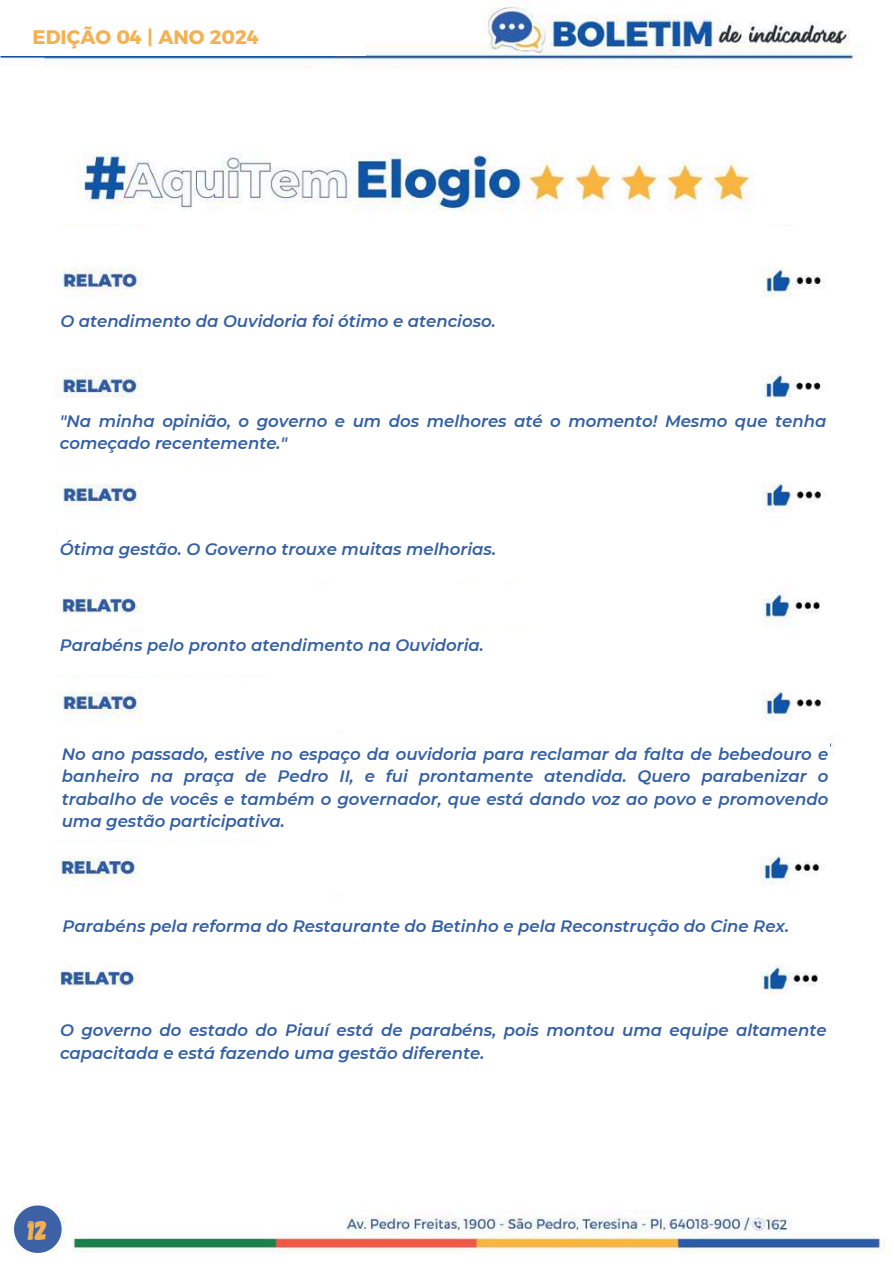
<style>
.page{position:relative;width:894px;height:1264px;background:#fff}
.page>*{position:absolute;margin:0;border:0;box-sizing:border-box;transform-origin:0 0}
.t1{font:27px "Gagalin";color:#f4b152}
.t2{font:19.5px "Kief Montaser Bold";color:#f4b152}
.t3{font:italic 600 16.5px/22.5px "Montserrat";color:#335fa5}
</style>
<div class="page">
<img style="left:0;top:5px;width:864px;height:62px">
<div style="left:0;top:0;width:366px;height:56px;background:#fff"></div>
<img style="left:25px;top:1204px;width:860px;height:50px">
<svg style="left:14px;top:1205px;width:47px;height:47px"></svg>
<img style="left:56px;top:267px;width:768px;height:390px">
<div style="left:60px;top:632px;width:766px;height:61px;background:#fff"></div>
<img style="left:56px;top:676px;width:779px;height:145px">
<div style="left:63px;top:734px;width:766px;height:51px;background:#fff"></div>
<div style="left:60px;top:785px;width:779px;height:92px;background:#fff"></div>
<img style="left:54px;top:840px;width:766px;height:154px">
<img style="left:67px;top:152px;width:728px;height:74px">
<div style="left:51px;top:898px;width:842px;height:65px;background:#fff"></div>
<div style="left:19px;top:299px;width:862px;height:65px;background:#fff"></div>
<div style="left:36px;top:403px;width:857px;height:66px;background:#fff"></div>
<div style="left:60px;top:513px;width:833px;height:65px;background:#fff"></div>
<p class="t2" style="left:33px;top:25px;width:228px">EDIÇÃO 04 | ANO 2024</p>
<p class="t3" style="left:60px;top:309px;width:437px">O atendimento da Ouvidoria foi ótimo e atencioso.</p>
<p class="t3" style="left:60px;top:409px;width:767px">"Na minha opinião, o governo e um dos melhores até o momento! Mesmo que tenha começado recentemente."</p>
<p class="t3" style="left:60px;top:538px;width:437px">Ótima gestão. O Governo trouxe muitas melhorias.</p>
<p class="t3" style="left:60px;top:634px;width:425px">Parabéns pelo pronto atendimento na Ouvidoria.</p>
<p class="t3" style="left:62px;top:742px;width:767px;text-align:justify">No ano passado, estive no espaço da ouvidoria para reclamar da falta de bebedouro e banheiro na praça de Pedro II, e fui prontamente atendida. Quero parabenizar o trabalho de vocês e também o governador, que está dando voz ao povo e promovendo uma gestão participativa.</p>
<p class="t3" style="left:63px;top:914px;width:727px">Parabéns pela reforma do Restaurante do Betinho e pela Reconstrução do Cine Rex.</p>
<p class="t3" style="left:60px;top:1019px;width:767px">O governo do estado do Piauí está de parabéns, pois montou uma equipe altamente capacitada e está fazendo uma gestão diferente.</p>
<h1 class="t1" style="left:28px;top:1212px;width:21px">12</h1>
</div>
